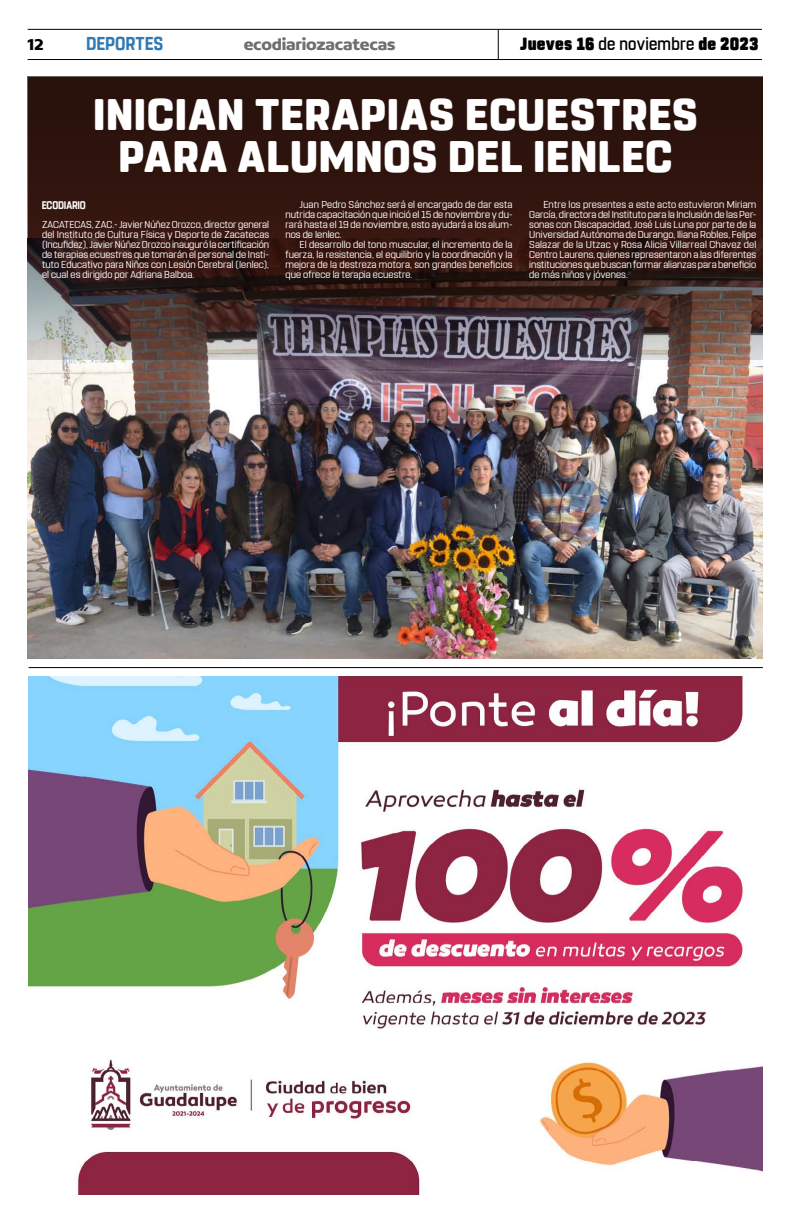
<style>
.page{position:relative;width:791px;height:1225px;background:#fff}
.page>*{position:absolute;margin:0;border:0;box-sizing:border-box;transform-origin:0 0}
.t1{font:800 44px/42px "Rohn Rounded";letter-spacing:.01em;color:#fff;text-align:center}
.t2{font:700 18.6px "Rohn Rounded";color:#327ab3;scale:.91 1}
.t3{font:900 17.6px "Rohn Rounded";letter-spacing:.015em;color:#000;scale:.91 1}
.t4{font:700 16.9px "Concord";letter-spacing:-.01em;color:#706f6f}
.t5{font:700 16.9px "Concord";color:#000}
.t6{font:700 11px "Rohn Rounded";letter-spacing:-.015em;color:#fff;scale:.87 1}
.t7{font:10px/10px "Rohn Rounded";letter-spacing:.005em;color:#fff;text-align:justify}
.s1{font-weight:500}
</style>
<div class="page">
<img style="left:28px;top:360px;width:735px;height:298px">
<hr style="left:28px;top:29px;width:734px;height:1px;background:#000">
<hr style="left:28px;top:59px;width:734px;height:1px;background:#000">
<hr style="left:498px;top:29px;width:1px;height:31px;background:#000">
<svg style="left:28px;top:77px;width:735px;height:283px;background:#3a231f"></svg>
<img style="left:28px;top:676px;width:735px;height:518px">
<hr style="left:29px;top:667px;width:734px;height:1px;background:#000">
<h3 class="t5" style="left:28px;top:34px;width:18px">12</h3>
<h2 class="t2" style="left:86px;top:33px;width:86px">DEPORTES</h2>
<h3 class="t4" style="left:244px;top:34px;width:153px">ecodiariozacatecas</h3>
<h3 class="t3" style="left:520px;top:34px;width:263px">Jueves 16 <span class="s1">de noviembre</span> de 2023</h3>
<h1 class="t1" style="left:93px;top:94px;width:607px">INICIAN TERAPIAS ECUESTRES<br>PARA ALUMNOS DEL IENLEC</h1>
<p class="t6" style="left:42px;top:198px;width:52px">ECODIARIO</p>
<p class="t7" style="left:285px;top:200px;width:229px;text-indent:14px">Juan Pedro Sánchez será el encargado de dar esta nutrida capacitación que inició el 15 de noviembre y du&shy;rará hasta el 19 de noviembre, esto ayudará a los alum&shy;nos de Ienlec.</p>
<p class="t7" style="left:285px;top:240px;width:229px;text-indent:14px">El desarrollo del tono muscular, el incremento de la fuerza, la resistencia, el equilibrio y la coordinación y la mejora de la destreza motora, son grandes beneficios que ofrece la terapia ecuestre.</p>
<p class="t7" style="left:42px;top:220px;width:229px">ZACATECAS, ZAC.- Javier Núñez Orozco, director general del Instituto de Cultura Física y Deporte de Zacatecas (Incufidez), Javier Núñez Orozco inauguró la certificación de terapias ecuestres que tomarán el personal de Insti&shy;tuto Educativo para Niños con Lesión Cerebral (Ienlec), el cual es dirigido por Adriana Balboa.</p>
<p class="t7" style="left:529px;top:200px;width:229px;text-indent:14px">Entre los presentes a este acto estuvieron Miriam García, directora del Instituto para la Inclusión de las Per&shy;sonas con Discapacidad, José Luis Luna por parte de la Universidad Autónoma de Durango, Iliana Robles, Felipe Salazar de la Utzac y Rosa Alicia Villarreal Chavez del Centro Laurens, quienes representaron a las diferentes instituciones que buscan formar alianzas para beneficio de más niños y jóvenes.</p>
</div>
